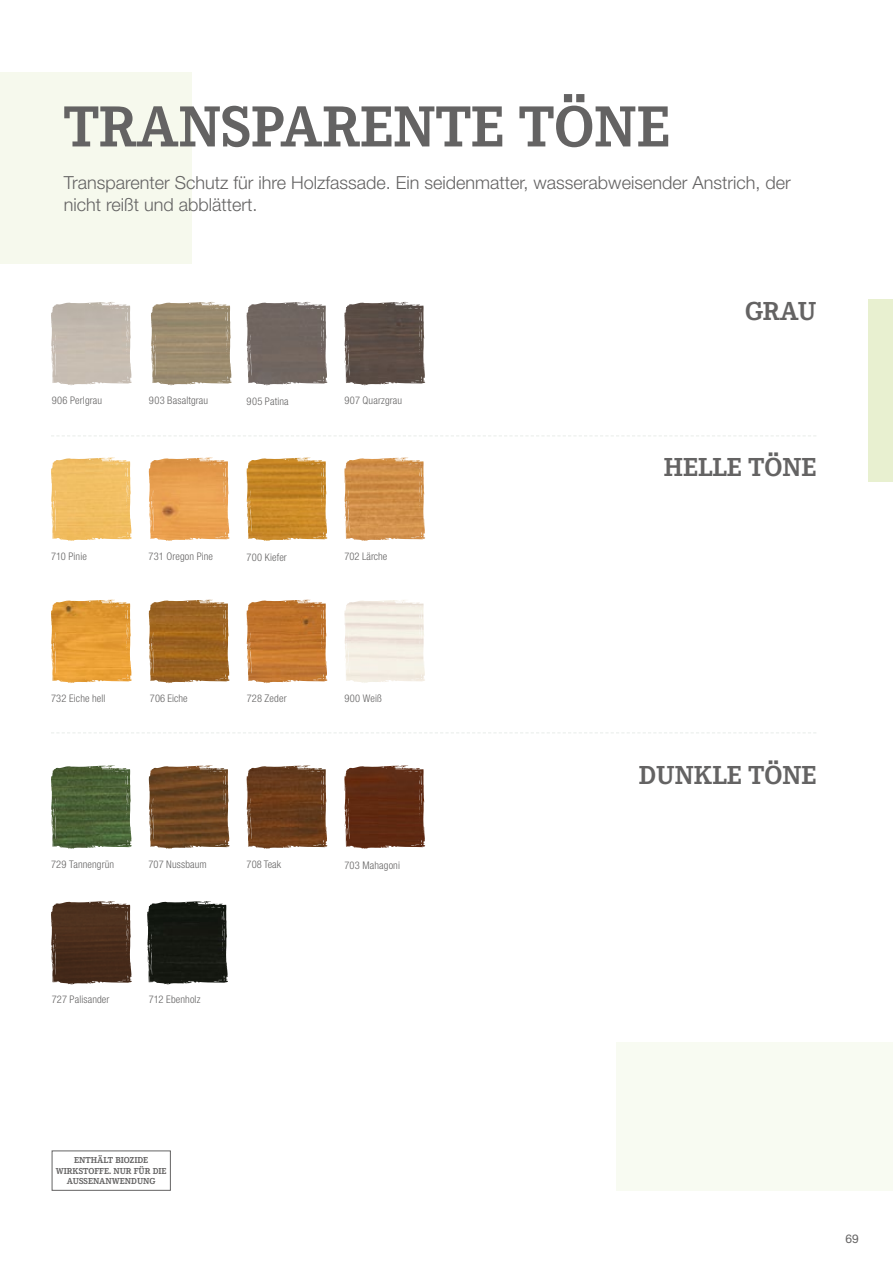
<style>
.page{position:relative;width:893px;height:1263px;background:#fff}
.page>*{position:absolute;margin:0;border:0;box-sizing:border-box;transform-origin:0 0}
.t1{font:700 60px "Corporate E Pro";color:#646363}
.t2{font:700 27px "Corporate E Pro";color:#646363}
.t3{font:300 18px/21.6px "Helvetica Neue";color:#646363}
.t4{font:12px "Helvetica Neue";color:#646363}
.t5{font:300 condensed 10.5px "Helvetica Neue";letter-spacing:.01em;color:#646363}
.t6{font:700 9px/10.8px "Corporate E Pro";color:#646363;text-align:center}
</style>
<div class="page">
<div style="left:0;top:72px;width:191px;height:192px;background:#f6f9ed"></div>
<div style="left:617px;top:1042px;width:276px;height:149px;background:#f8fbf2"></div>
<div style="left:869px;top:299px;width:24px;height:183px;background:#e8f0d0"></div>
<svg style="left:51px;top:435px;width:765px;height:1px"></svg>
<svg style="left:51px;top:732px;width:765px;height:1px"></svg>
<div style="left:52px;top:1150px;width:119px;height:41px;border:1px solid #646363"></div>
<svg style="left:51px;top:302px;width:81px;height:83px;background:#cbc2b8"></svg>
<img style="left:51px;top:302px;width:59px;height:47px">
<svg style="left:51px;top:458px;width:81px;height:83px;background:#f2c471"></svg>
<img style="left:51px;top:458px;width:59px;height:46px">
<svg style="left:51px;top:600px;width:81px;height:83px;background:#eaa849"></svg>
<img style="left:51px;top:600px;width:59px;height:46px">
<svg style="left:51px;top:765px;width:81px;height:84px;background:#5d724b"></svg>
<img style="left:51px;top:765px;width:59px;height:47px">
<svg style="left:51px;top:901px;width:81px;height:83px;background:#573e30"></svg>
<img style="left:51px;top:901px;width:59px;height:47px">
<svg style="left:147px;top:901px;width:81px;height:83px;background:#2b2e27"></svg>
<img style="left:147px;top:901px;width:60px;height:47px">
<svg style="left:149px;top:765px;width:81px;height:84px;background:#7b5839"></svg>
<img style="left:149px;top:765px;width:59px;height:47px">
<svg style="left:247px;top:765px;width:80px;height:84px;background:#774d2f"></svg>
<img style="left:247px;top:765px;width:59px;height:47px">
<svg style="left:344px;top:765px;width:81px;height:84px;background:#6f3f2a"></svg>
<img style="left:344px;top:765px;width:60px;height:47px">
<svg style="left:149px;top:600px;width:81px;height:83px;background:#a67236"></svg>
<img style="left:149px;top:600px;width:59px;height:46px">
<svg style="left:247px;top:600px;width:80px;height:83px;background:#c88240"></svg>
<img style="left:247px;top:600px;width:59px;height:46px">
<svg style="left:345px;top:600px;width:80px;height:83px;background:#f4efe5"></svg>
<img style="left:344px;top:600px;width:60px;height:46px">
<svg style="left:149px;top:458px;width:81px;height:83px;background:#eaa861"></svg>
<img style="left:149px;top:458px;width:59px;height:46px">
<svg style="left:247px;top:458px;width:80px;height:83px;background:#cd923a"></svg>
<img style="left:247px;top:458px;width:59px;height:46px">
<svg style="left:344px;top:458px;width:81px;height:83px;background:#d59b5c"></svg>
<img style="left:344px;top:458px;width:60px;height:46px">
<svg style="left:151px;top:302px;width:81px;height:83px;background:#a5977d"></svg>
<img style="left:151px;top:302px;width:59px;height:47px">
<svg style="left:247px;top:302px;width:80px;height:83px;background:#7c726d"></svg>
<img style="left:247px;top:302px;width:59px;height:47px">
<svg style="left:344px;top:302px;width:81px;height:83px;background:#6a5d56"></svg>
<img style="left:344px;top:302px;width:60px;height:47px">
<h1 class="t1" style="left:64px;top:84px;width:608px">TRANSPARENTE TÖNE</h1>
<h3 class="t3" style="left:64px;top:172px;width:728px">Transparenter Schutz für ihre Holzfassade. Ein seidenmatter, wasserabweisender Anstrich, der nicht reißt und abblättert.</h3>
<p class="t5" style="left:52px;top:394px;width:52px">906 Perlgrau</p>
<p class="t5" style="left:344px;top:394px;width:59px">907 Quarzgrau</p>
<p class="t5" style="left:149px;top:394px;width:61px">903 Basaltgrau</p>
<p class="t5" style="left:247px;top:395px;width:44px">905 Patina</p>
<p class="t5" style="left:51px;top:550px;width:37px">710 Pinie</p>
<p class="t5" style="left:148px;top:550px;width:66px">731 Oregon Pine</p>
<p class="t5" style="left:247px;top:551px;width:42px">700 Kiefer</p>
<p class="t5" style="left:51px;top:692px;width:56px">732 Eiche hell</p>
<p class="t5" style="left:150px;top:692px;width:39px">706 Eiche</p>
<p class="t5" style="left:247px;top:692px;width:41px">728 Zeder</p>
<p class="t5" style="left:344px;top:550px;width:44px">702 Lärche</p>
<p class="t5" style="left:344px;top:692px;width:39px">900 Weiß</p>
<p class="t5" style="left:51px;top:858px;width:65px">729 Tannengrün</p>
<p class="t5" style="left:148px;top:858px;width:60px">707 Nussbaum</p>
<p class="t5" style="left:247px;top:858px;width:36px">708 Teak</p>
<p class="t5" style="left:52px;top:994px;width:59px">727 Palisander</p>
<p class="t5" style="left:149px;top:994px;width:53px">712 Ebenholz</p>
<p class="t5" style="left:344px;top:859px;width:57px">703 Mahagoni</p>
<h2 class="t2" style="left:745px;top:292px;width:73px">GRAU</h2>
<h2 class="t2" style="left:664px;top:448px;width:154px">HELLE TÖNE</h2>
<h2 class="t2" style="left:639px;top:755px;width:179px">DUNKLE TÖNE</h2>
<p class="t6" style="left:56px;top:1154px;width:112px">ENTHÄLT BIOZIDE<br>WIRKSTOFFE. NUR FÜR DIE<br>AUSSENANWENDUNG</p>
<p class="t4" style="left:846px;top:1231px;width:15px">69</p>
</div>
